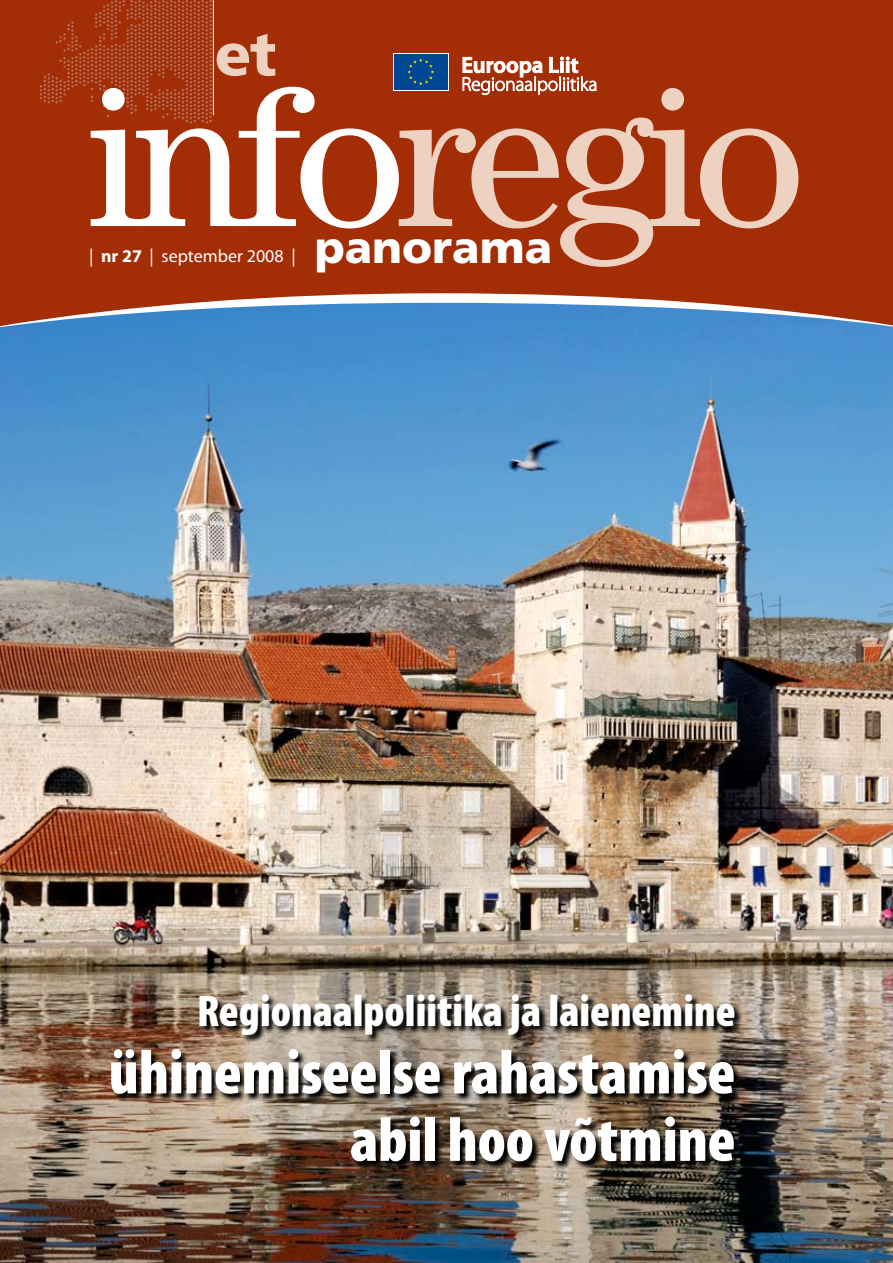
<style>
.page{position:relative;width:893px;height:1263px;background:#fff}
.page>*{position:absolute;margin:0;border:0;box-sizing:border-box;transform-origin:0 0}
.t1{font:202.5px "Century Std";letter-spacing:-.05em;color:#edd2c2}
.t2{font:900 condensed 63px/67.5px "Myriad Pro";letter-spacing:-.005em;color:#fff;text-align:right}
.t3{font:900 60px "Frutiger LT Std";color:#edd2c2}
.t4{font:900 condensed 45px "Myriad Pro";color:#fff}
.t5{font:900 45px "Frutiger LT Std";color:#fff}
.t6{font:18px "Myriad Pro";color:#fff}
.s1{color:#fff}
.s2{font-weight:700}
</style>
<div class="page">
<img style="left:0;top:331px;width:893px;height:932px">
<div style="left:0;top:0;width:893px;height:331px;background:#a32d05"></div>
<svg style="left:0;top:293px;width:893px;height:35px"></svg>
<hr style="left:213px;top:0;width:1px;height:115px;background:#fff">
<img style="left:39px;top:0;width:173px;height:129px">
<img style="left:111px;top:994px;width:632px;height:176px">
<svg style="left:393px;top:53px;width:55px;height:38px"></svg>
<div style="left:394px;top:54px;width:53px;height:36px;background:#004894"></div>
<svg style="left:407px;top:58px;width:27px;height:27px"></svg>
<svg style="left:463px;top:57px;width:133px;height:38px"></svg>
<p class="t3" style="left:215px;top:18px;width:63px">et</p>
<h1 class="t1" style="left:87px;top:38px;width:720px"><span class="s1">info</span>regio</h1>
<p class="t6" style="left:89px;top:245px;width:208px">| <span class="s2">nr 27</span> | september 2008 |</p>
<p class="t5" style="left:315px;top:220px;width:239px">panorama</p>
<p class="t4" style="left:197px;top:986px;width:540px">Regionaalpoliitika ja laienemine</p>
<p class="t2" style="left:109px;top:1039px;width:628px">ühinemiseelse rahastamise abil hoo võtmine</p>
</div>
